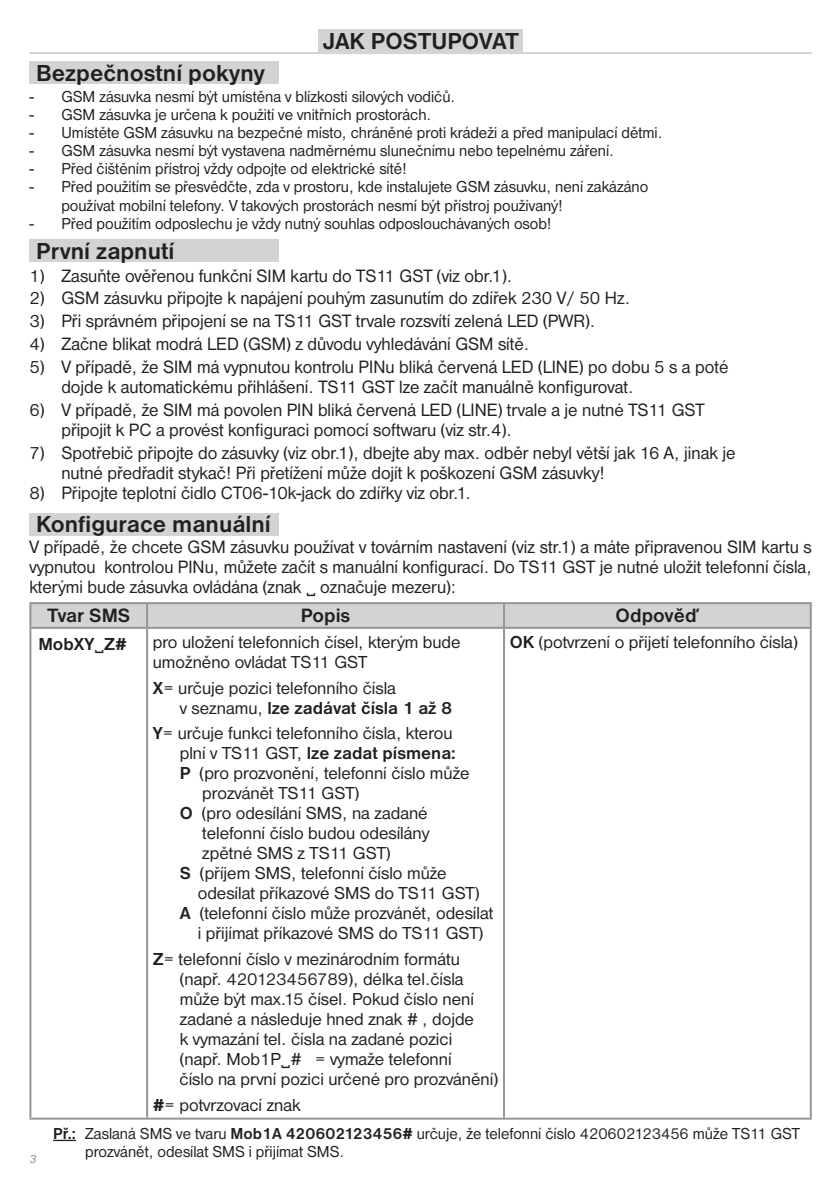
<style>
.page{position:relative;width:839px;height:1193px;background:#fff}
.page>*{position:absolute;margin:0;border:0;box-sizing:border-box;transform-origin:0 0}
.t1{font:700 24px "Nimbus Sans DOT";color:#231f20}
.t2{font:700 20px "Nimbus Sans DOT";color:#231f20}
.t3{font:18.6px/20px "Nimbus Sans DOT";color:#231f20}
.t4{font:18px/20px "Nimbus Sans DOT";color:#231f20}
.t5{font:700 18px "Nimbus Sans DOT";color:#231f20}
.t6{font:16.4px/18px "Nimbus Sans DOT";color:#231f20}
.t7{font:italic 12px "Nimbus Sans DOT";color:#939598}
.s1{font-weight:700}
.s2{font-weight:400}
</style>
<div class="page">
<div style="left:319px;top:29px;width:204px;height:23px;background:#d1d3d4"></div>
<hr style="left:29px;top:52px;width:783px;height:2px;background:#d1d3d4">
<div style="left:29px;top:61px;width:250px;height:23px;background:#d1d3d4"></div>
<div style="left:29px;top:239px;width:250px;height:23px;background:#d1d3d4"></div>
<div style="left:29px;top:513px;width:250px;height:23px;background:#d1d3d4"></div>
<svg style="left:53px;top:1140px;width:23px;height:1px"></svg>
<svg style="left:31px;top:604px;width:779px;height:23px;background:#d0d2d3"></svg>
<hr style="left:29px;top:602px;width:118px;height:2px;background:#939598">
<hr style="left:29px;top:604px;width:2px;height:23px;background:#939598">
<hr style="left:147px;top:602px;width:357px;height:2px;background:#939598">
<hr style="left:146px;top:604px;width:2px;height:23px;background:#939598">
<hr style="left:504px;top:602px;width:308px;height:2px;background:#939598">
<hr style="left:503px;top:604px;width:2px;height:23px;background:#939598">
<hr style="left:810px;top:604px;width:2px;height:23px;background:#939598">
<hr style="left:29px;top:627px;width:118px;height:2px;background:#939598">
<hr style="left:29px;top:629px;width:2px;height:488px;background:#939598">
<hr style="left:147px;top:627px;width:357px;height:2px;background:#939598">
<hr style="left:146px;top:629px;width:2px;height:488px;background:#939598">
<hr style="left:504px;top:627px;width:308px;height:2px;background:#939598">
<hr style="left:503px;top:629px;width:2px;height:488px;background:#939598">
<hr style="left:810px;top:629px;width:2px;height:488px;background:#939598">
<hr style="left:29px;top:1117px;width:783px;height:2px;background:#939598">
<p class="t1" style="left:36px;top:63px;width:230px">Bezpečnostní pokyny</p>
<p class="t1" style="left:323px;top:31px;width:198px">JAK POSTUPOVAT</p>
<p class="t6" style="left:29px;top:89px;width:427px">- GSM zásuvka nesmí být umístěna v blízkosti silových vodičů.</p>
<p class="t6" style="left:29px;top:107px;width:404px">- GSM zásuvka je určena k použití ve vnitřních prostorách.</p>
<p class="t6" style="left:29px;top:125px;width:635px">- Umístěte GSM zásuvku na bezpečné místo, chráněné proti krádeži a před manipulací dětmi.</p>
<p class="t6" style="left:29px;top:143px;width:586px">- GSM zásuvka nesmí být vystavena nadměrnému slunečnímu nebo tepelnému záření.</p>
<p class="t6" style="left:29px;top:161px;width:379px">- Před čištěním přístroj vždy odpojte od elektrické sítě!</p>
<p class="t6" style="left:61px;top:179px;width:588px;text-indent:-32px">- Před použitím se přesvědčte, zda v prostoru, kde instalujete GSM zásuvku, není zakázáno používat mobilní telefony. V takových prostorách nesmí být přístroj používaný!</p>
<p class="t6" style="left:29px;top:215px;width:524px">- Před použitím odposlechu je vždy nutný souhlas odposlouchávaných osob!</p>
<p class="t1" style="left:36px;top:241px;width:140px">První zapnutí</p>
<p class="t3" style="left:29px;top:267px;width:484px">1) Zasuňte ověřenou funkční SIM kartu do TS11 GST (viz obr.1).</p>
<p class="t3" style="left:29px;top:290px;width:602px">2) GSM zásuvku připojte k napájení pouhým zasunutím do zdířek 230 V/ 50 Hz.</p>
<p class="t3" style="left:29px;top:313px;width:567px">3) Při správném připojení se na TS11 GST trvale rozsvítí zelená LED (PWR).</p>
<p class="t3" style="left:29px;top:335px;width:501px">4) Začne blikat modrá LED (GSM) z důvodu vyhledávání GSM sítě.</p>
<p class="t3" style="left:61px;top:358px;width:669px;text-indent:-32px">5) V případě, že SIM má vypnutou kontrolu PINu bliká červená LED (LINE) po dobu 5 s a poté dojde k automatickému přihlášení. TS11 GST lze začít manuálně konfigurovat.</p>
<p class="t3" style="left:61px;top:401px;width:645px;text-indent:-32px">6) V případě, že SIM má povolen PIN bliká červená LED (LINE) trvale a je nutné TS11 GST připojit k PC a provést konfiguraci pomocí softwaru (viz str.4).</p>
<p class="t3" style="left:61px;top:444px;width:676px;text-indent:-32px">7) Spotřebič připojte do zásuvky (viz obr.1), dbejte aby max. odběr nebyl větší jak 16 A, jinak je nutné předřadit stykač! Při přetížení může dojít k poškození GSM zásuvky!</p>
<p class="t3" style="left:29px;top:484px;width:443px">8) Připojte teplotní čidlo CT06-10k-jack do zdířky viz obr.1.</p>
<p class="t1" style="left:36px;top:515px;width:236px">Konfigurace manuální</p>
<p class="t3" style="left:29px;top:538px;width:784px;text-align:justify">V případě, že chcete GSM zásuvku používat v továrním nastavení (viz str.1) a máte připravenou SIM kartu s vypnutou kontrolou PINu, můžete začít s manuální konfigurací. Do TS11 GST je nutné uložit telefonní čísla, kterými bude zásuvka ovládána (znak označuje mezeru):</p>
<p class="t2" style="left:47px;top:607px;width:85px">Tvar SMS</p>
<p class="t2" style="left:301px;top:607px;width:51px">Popis</p>
<p class="t2" style="left:616px;top:607px;width:85px">Odpověď</p>
<p class="t5" style="left:38px;top:636px;width:90px">MobXY Z#</p>
<p class="t4" style="left:153px;top:633px;width:309px">pro uložení telefonních čísel, kterým bude umožněno ovládat TS11 GST</p>
<p class="t4" style="left:180px;top:679px;width:274px;text-indent:-27px"><span class="s1">X</span>= určuje pozici telefonního čísla<br>v seznamu, <span class="s1">lze zadávat čísla 1 až 8</span></p>
<p class="t4" style="left:153px;top:725px;width:301px"><span class="s1">Y</span>= určuje funkci telefonního čísla, kterou</p>
<p class="t5" style="left:180px;top:746px;width:278px"><span class="s2">plní v TS11 GST,</span> lze zadat písmena:</p>
<p class="t4" style="left:180px;top:765px;width:291px"><span class="s1">P</span> (pro prozvonění, telefonní číslo může</p>
<p class="t4" style="left:202px;top:785px;width:158px">prozvánět TS11 GST)</p>
<p class="t4" style="left:180px;top:805px;width:249px"><span class="s1">O</span> (pro odesílání SMS, na zadané</p>
<p class="t4" style="left:202px;top:825px;width:229px">telefonní číslo budou odesílány</p>
<p class="t4" style="left:202px;top:845px;width:190px">zpětné SMS z TS11 GST)</p>
<p class="t4" style="left:180px;top:865px;width:268px"><span class="s1">S</span> (příjem SMS, telefonní číslo může</p>
<p class="t4" style="left:198px;top:885px;width:283px">odesílat příkazové SMS do TS11 GST)</p>
<p class="t4" style="left:180px;top:905px;width:315px"><span class="s1">A</span> (telefonní číslo může prozvánět, odesílat</p>
<p class="t4" style="left:198px;top:925px;width:287px">i přijímat příkazové SMS do TS11 GST)</p>
<p class="t4" style="left:180px;top:950px;width:320px;text-indent:-27px"><span class="s1">Z</span>= telefonní číslo v mezinárodním formátu (např. 420123456789), délka tel.čísla může být max.15 čísel. Pokud číslo není zadané a následuje hned znak # , dojde<br>k vymazání tel. čísla na zadané pozici (např. Mob1P # = vymaže telefonní<br>číslo na první pozici určené pro prozvánění)</p>
<p class="t4" style="left:153px;top:1096px;width:150px"><span class="s1">#</span>= potvrzovací znak</p>
<p class="t4" style="left:510px;top:633px;width:290px"><span class="s1">OK</span> (potvrzení o přijetí telefonního čísla)</p>
<p class="t7" style="left:29px;top:1154px;width:9px">3</p>
<p class="t6" style="left:85px;top:1125px;width:716px;text-indent:-32px"><span class="s1">Př.:</span> Zaslaná SMS ve tvaru <span class="s1">Mob1A 420602123456#</span> určuje, že telefonní číslo 420602123456 může TS11 GST prozvánět, odesílat SMS i přijímat SMS.</p>
</div>
